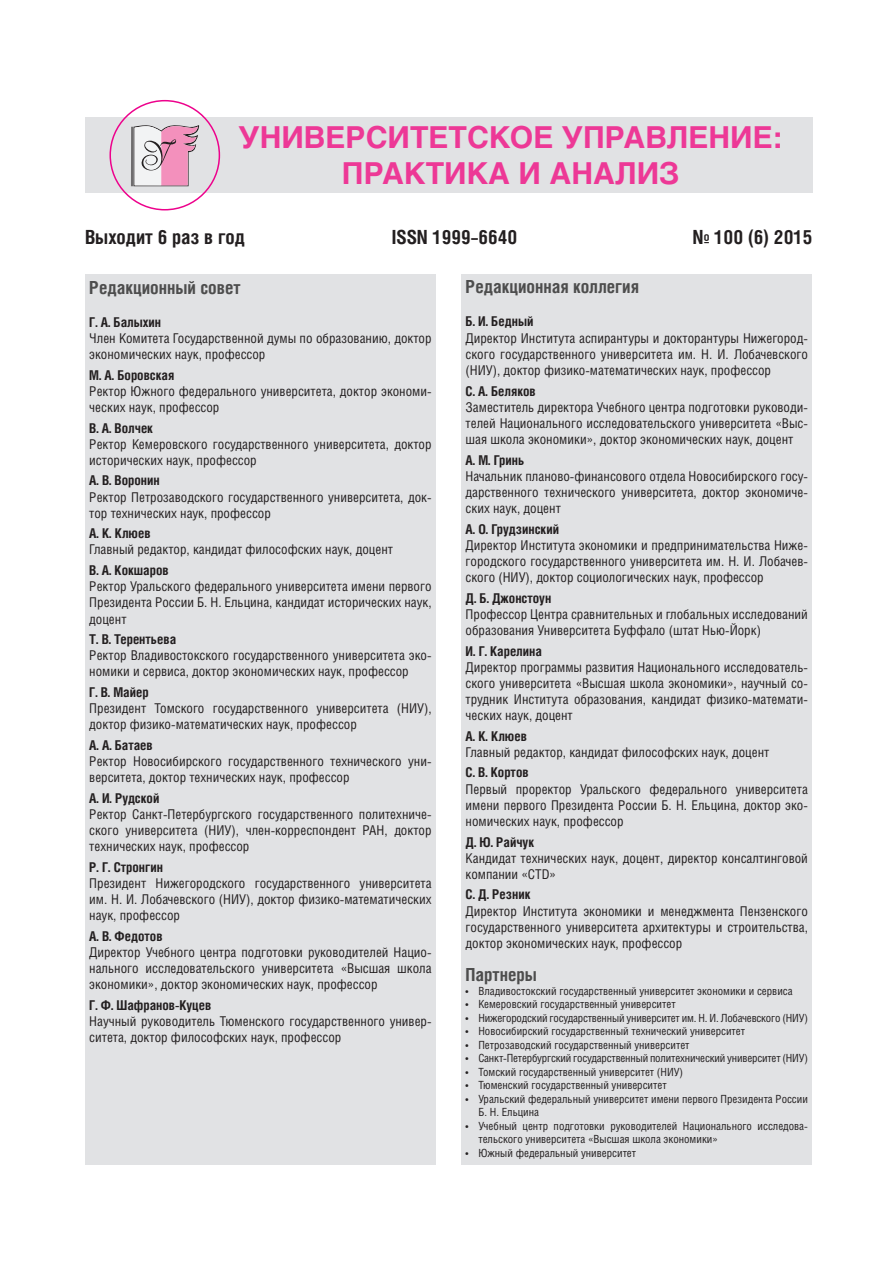
<style>
.page{position:relative;width:893px;height:1263px;background:#fff}
.page>*{position:absolute;margin:0;border:0;box-sizing:border-box;transform-origin:0 0}
.t1{font:700 30px/36px "Helios C";color:#ed3896;text-align:center}
.t2{font:700 19.5px "Helios Cond";color:#231f20}
.t3{font:700 18px "Helios Cond";color:#4d4d4d}
.t4{font:13.5px/16.2px "Helios Cond";color:#231f20;text-align:justify}
.t5{font:700 13.5px "Helios Cond";color:#231f20}
.t6{font:11.25px/13.5px "Helios Cond";color:#231f20}
</style>
<div class="page">
<div style="left:85px;top:275px;width:351px;height:890px;background:#e1e2e4"></div>
<div style="left:461px;top:275px;width:351px;height:890px;background:#e1e2e4"></div>
<div style="left:85px;top:117px;width:727px;height:76px;background:#e1e2e4"></div>
<div style="left:109px;top:100px;width:111px;height:110px;border:2px solid #ed028c;border-radius:50%"></div>
<hr style="left:132px;top:127px;width:1px;height:59px;background:#231f20">
<hr style="left:131px;top:127px;width:1px;height:59px;background:#231f20">
<hr style="left:133px;top:127px;width:1px;height:59px;background:#231f20">
<svg style="left:134px;top:125px;width:65px;height:61px;background:#ddb5c8"></svg>
<h1 class="t1" style="left:238px;top:119px;width:546px">УНИВЕРСИТЕТСКОЕ УПРАВЛЕНИЕ:<br>ПРАКТИКА И АНАЛИЗ</h1>
<h2 class="t2" style="left:85px;top:226px;width:161px">Выходит 6 раз в год</h2>
<h2 class="t2" style="left:392px;top:226px;width:127px">ISSN 1999–6640</h2>
<h2 class="t2" style="left:693px;top:226px;width:121px">№ 100 (6) 2015</h2>
<h3 class="t3" style="left:89px;top:276px;width:153px">Редакционный совет</h3>
<p class="t5" style="left:89px;top:314px;width:73px">Г. А. Балыхин</p>
<p class="t4" style="left:89px;top:330px;width:344px">Член Комитета Государственной думы по образованию, доктор экономических наук, профессор</p>
<p class="t5" style="left:89px;top:367px;width:86px">М. А. Боровская</p>
<p class="t4" style="left:89px;top:383px;width:344px">Ректор Южного федерального университета, доктор экономи&shy;ческих наук, профессор</p>
<p class="t5" style="left:89px;top:420px;width:65px">В. А. Волчек</p>
<p class="t4" style="left:89px;top:436px;width:344px">Ректор Кемеровского государственного университета, доктор исторических наук, профессор</p>
<p class="t5" style="left:89px;top:472px;width:72px">А. В. Воронин</p>
<p class="t4" style="left:89px;top:488px;width:344px">Ректор Петрозаводского государственного университета, док&shy;тор технических наук, профессор</p>
<p class="t5" style="left:89px;top:525px;width:63px">А. К. Клюев</p>
<p class="t4" style="left:89px;top:541px;width:305px">Главный редактор, кандидат философских наук, доцент</p>
<p class="t5" style="left:89px;top:562px;width:81px">В. А. Кокшаров</p>
<p class="t4" style="left:89px;top:578px;width:344px">Ректор Уральского федерального университета имени первого Президента России Б. Н. Ельцина, кандидат исторических наук, доцент</p>
<p class="t5" style="left:89px;top:631px;width:88px">Т. В. Терентьева</p>
<p class="t4" style="left:89px;top:647px;width:344px">Ректор Владивостокского государственного университета эко&shy;номики и сервиса, доктор экономических наук, профессор</p>
<p class="t5" style="left:89px;top:684px;width:61px">Г. В. Майер</p>
<p class="t4" style="left:89px;top:700px;width:344px">Президент Томского государственного университета (НИУ), доктор физико-математических наук, профессор</p>
<p class="t5" style="left:89px;top:737px;width:65px">А. А. Батаев</p>
<p class="t4" style="left:89px;top:753px;width:344px">Ректор Новосибирского государственного технического уни&shy;верситета, доктор технических наук, профессор</p>
<p class="t5" style="left:89px;top:790px;width:72px">А. И. Рудской</p>
<p class="t4" style="left:89px;top:805px;width:344px">Ректор Санкт-Петербургского государственного политехниче&shy;ского университета (НИУ), член-корреспондент РАН, доктор технических наук, профессор</p>
<p class="t5" style="left:89px;top:859px;width:75px">Р. Г. Стронгин</p>
<p class="t4" style="left:89px;top:875px;width:344px">Президент Нижегородского государственного университета им. Н. И. Лобачевского (НИУ), доктор физико-математических наук, профессор</p>
<p class="t5" style="left:89px;top:928px;width:75px">А. В. Федотов</p>
<p class="t4" style="left:89px;top:944px;width:344px">Директор Учебного центра подготовки руководителей Нацио&shy;нального исследовательского университета «Высшая школа экономики», доктор экономических наук, профессор</p>
<p class="t5" style="left:89px;top:997px;width:124px">Г. Ф. Шафранов-Куцев</p>
<p class="t4" style="left:89px;top:1013px;width:344px">Научный руководитель Тюменского государственного универ&shy;ситета, доктор философских наук, профессор</p>
<h3 class="t3" style="left:466px;top:276px;width:175px">Редакционная коллегия</h3>
<p class="t5" style="left:466px;top:314px;width:69px">Б. И. Бедный</p>
<p class="t4" style="left:466px;top:329px;width:344px">Директор Института аспирантуры и докторантуры Нижегород&shy;ского государственного университета им. Н. И. Лобачевского (НИУ), доктор физико-математических наук, профессор</p>
<p class="t5" style="left:466px;top:383px;width:72px">С. А. Беляков</p>
<p class="t4" style="left:466px;top:399px;width:344px">Заместитель директора Учебного центра подготовки руководи&shy;телей Национального исследовательского университета «Выс&shy;шая школа экономики», доктор экономических наук, доцент</p>
<p class="t5" style="left:466px;top:452px;width:60px">А. М. Гринь</p>
<p class="t4" style="left:466px;top:468px;width:344px">Начальник планово-финансового отдела Новосибирского госу&shy;дарственного технического университета, доктор экономиче&shy;ских наук, доцент</p>
<p class="t5" style="left:466px;top:521px;width:95px">А. О. Грудзинский</p>
<p class="t4" style="left:466px;top:537px;width:344px">Директор Института экономики и предпринимательства Ниже&shy;городского государственного университета им. Н. И. Лобачев&shy;ского (НИУ), доктор социологических наук, профессор</p>
<p class="t5" style="left:466px;top:590px;width:87px">Д. Б. Джонстоун</p>
<p class="t4" style="left:466px;top:606px;width:344px">Профессор Центра сравнительных и глобальных исследований образования Университета Буффало (штат Нью-Йорк)</p>
<p class="t5" style="left:466px;top:643px;width:78px">И. Г. Карелина</p>
<p class="t4" style="left:466px;top:659px;width:344px">Директор программы развития Национального исследователь&shy;ского университета «Высшая школа экономики», научный со&shy;трудник Института образования, кандидат физико-математи&shy;ческих наук, доцент</p>
<p class="t5" style="left:466px;top:728px;width:63px">А. К. Клюев</p>
<p class="t4" style="left:466px;top:744px;width:305px">Главный редактор, кандидат философских наук, доцент</p>
<p class="t5" style="left:466px;top:764px;width:65px">С. В. Кортов</p>
<p class="t4" style="left:466px;top:780px;width:344px">Первый проректор Уральского федерального университета имени первого Президента России Б. Н. Ельцина, доктор эко&shy;номических наук, профессор</p>
<p class="t5" style="left:466px;top:834px;width:70px">Д. Ю. Райчук</p>
<p class="t4" style="left:466px;top:849px;width:344px">Кандидат технических наук, доцент, директор консалтинговой компании «CTD»</p>
<p class="t5" style="left:466px;top:886px;width:66px">С. Д. Резник</p>
<p class="t4" style="left:466px;top:902px;width:344px">Директор Института экономики и менеджмента Пензенского государственного университета архитектуры и строительства, доктор экономических наук, профессор</p>
<h3 class="t3" style="left:466px;top:964px;width:73px">Партнеры</h3>
<p class="t6" style="left:466px;top:984px;width:329px">• Владивостокский государственный университет экономики и сервиса</p>
<p class="t6" style="left:466px;top:997px;width:212px">• Кемеровский государственный университет</p>
<p class="t6" style="left:466px;top:1011px;width:344px">• Нижегородский государственный университет им. Н. И. Лобачевского (НИУ)</p>
<p class="t6" style="left:466px;top:1024px;width:281px">• Новосибирский государственный технический университет</p>
<p class="t6" style="left:466px;top:1038px;width:225px">• Петрозаводский государственный университет</p>
<p class="t6" style="left:466px;top:1051px;width:344px">• Санкт-Петербургский государственный политехнический университет (НИУ)</p>
<p class="t6" style="left:466px;top:1065px;width:219px">• Томский государственный университет (НИУ)</p>
<p class="t6" style="left:466px;top:1078px;width:203px">• Тюменский государственный университет</p>
<p class="t6" style="left:478px;top:1092px;width:331px;text-indent:-13px">• Уральский федеральный университет имени первого Президента России<br>Б. Н. Ельцина</p>
<p class="t6" style="left:478px;top:1119px;width:331px;text-indent:-13px">• Учебный центр подготовки руководителей Национального исследова&shy;тельского университета «Высшая школа экономики»</p>
<p class="t6" style="left:466px;top:1146px;width:172px">• Южный федеральный университет</p>
</div>
